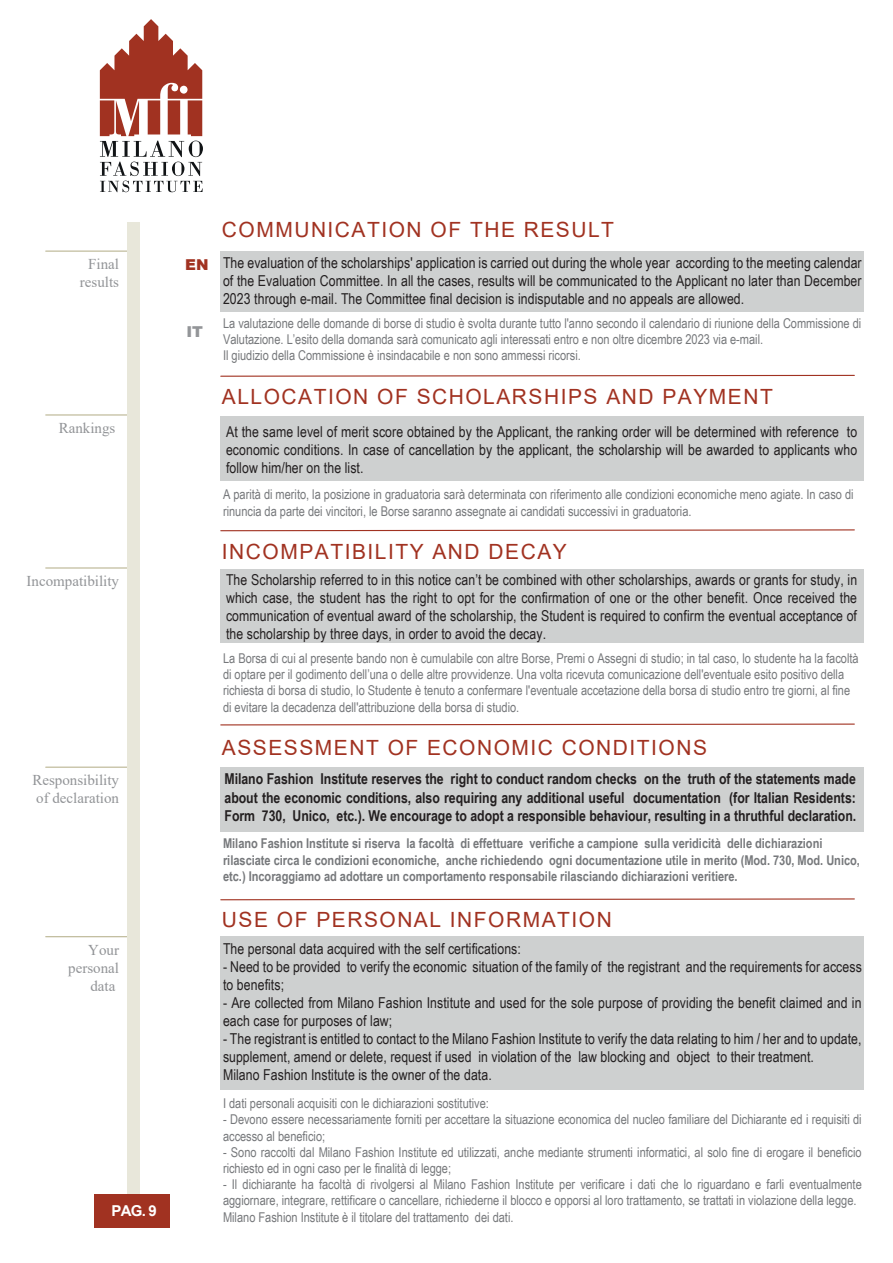
<style>
.page{position:relative;width:893px;height:1263px;background:#fff}
.page>*{position:absolute;margin:0;border:0;box-sizing:border-box;transform-origin:0 0}
.t1{font:21px "Arial";letter-spacing:.07em;color:#a13221}
.t2{font:15px/18px "Arial Narrow";letter-spacing:.005em;color:#231f20;text-align:justify}
.t3{font:700 15px/18px "Arial Narrow";letter-spacing:-.005em;color:#231f20;text-align:justify}
.t4{font:15px/18px "Times New Roman";color:#929497;text-align:center}
.t5{font:700 15px "Arial";color:#fff}
.t6{font:900 15px "Arial";color:#a13221}
.t7{font:900 15px "Arial";color:#939598}
.t8{font:13.5px/16.2px "Arial Narrow";color:#76787b}
.t9{font:700 13.5px/16.2px "Arial Narrow";color:#76787b}
</style>
<div class="page">
<svg style="left:100px;top:19px;width:103px;height:173px"></svg>
<div style="left:221px;top:251px;width:643px;height:61px;background:#ced0d0"></div>
<svg style="left:220px;top:374px;width:635px;height:3px"></svg>
<div style="left:221px;top:416px;width:643px;height:65px;background:#ced0d0"></div>
<svg style="left:220px;top:529px;width:635px;height:3px"></svg>
<div style="left:221px;top:569px;width:643px;height:74px;background:#ced0d0"></div>
<svg style="left:220px;top:723px;width:635px;height:3px"></svg>
<hr style="left:46px;top:251px;width:81px;height:1px;background:#bab592">
<hr style="left:46px;top:414px;width:81px;height:1px;background:#bab592">
<hr style="left:46px;top:567px;width:81px;height:1px;background:#bab592">
<div style="left:221px;top:937px;width:643px;height:153px;background:#ced0d0"></div>
<svg style="left:220px;top:898px;width:635px;height:3px"></svg>
<div style="left:221px;top:767px;width:643px;height:64px;background:#ced0d0"></div>
<hr style="left:46px;top:767px;width:81px;height:1px;background:#bab592">
<hr style="left:46px;top:936px;width:81px;height:1px;background:#bab592">
<div style="left:127px;top:222px;width:13px;height:972px;background:#e8e7da"></div>
<div style="left:95px;top:1194px;width:75px;height:34px;background:#a13221"></div>
<p class="t4" style="left:80px;top:254px;width:41px">Final results</p>
<p class="t4" style="left:59px;top:418px;width:58px">Rankings</p>
<p class="t4" style="left:27px;top:571px;width:94px">Incompatibility</p>
<p class="t4" style="left:32px;top:770px;width:88px;text-align:left">Responsibility of declaration</p>
<p class="t4" style="left:68px;top:940px;width:52px;text-align:right">Your personal data</p>
<p class="t5" style="left:111px;top:1200px;width:47px">PAG. 9</p>
<p class="t6" style="left:185px;top:254px;width:25px">EN</p>
<p class="t7" style="left:186px;top:321px;width:18px">IT</p>
<h1 class="t1" style="left:222px;top:215px;width:394px">COMMUNICATION OF THE RESULT</h1>
<p class="t2" style="left:223px;top:254px;width:640px">The evaluation of the scholarships' application is carried out during the whole year according to the meeting calendar of the Evaluation Committee. In all the cases, results will be communicated to the Applicant no later than December 2023 through e-mail. The Committee final decision is indisputable and no appeals are allowed.</p>
<p class="t8" style="left:223px;top:315px;width:640px">La valutazione delle domande di borse di studio è svolta durante tutto l'anno secondo il calendario di riunione della Commissione di<br>Valutazione. L’esito della domanda sarà comunicato agli interessati entro e non oltre dicembre 2023 via e-mail.<br>Il giudizio della Commissione è insindacabile e non sono ammessi ricorsi.</p>
<h1 class="t1" style="left:222px;top:382px;width:552px">ALLOCATION OF SCHOLARSHIPS AND PAYMENT</h1>
<p class="t2" style="left:226px;top:422px;width:633px">At the same level of merit score obtained by the Applicant, the ranking order will be determined with reference to economic conditions. In case of cancellation by the applicant, the scholarship will be awarded to applicants who follow him/her on the list.</p>
<p class="t8" style="left:223px;top:486px;width:632px">A parità di merito, la posizione in graduatoria sarà determinata con riferimento alle condizioni economiche meno agiate. In caso di rinuncia da parte dei vincitori, le Borse saranno assegnate ai candidati successivi in graduatoria.</p>
<h1 class="t1" style="left:222px;top:537px;width:346px">INCOMPATIBILITY AND DECAY</h1>
<p class="t2" style="left:226px;top:570px;width:633px">The Scholarship referred to in this notice can’t be combined with other scholarships, awards or grants for study, in which case, the student has the right to opt for the confirmation of one or the other benefit. Once received the communication of eventual award of the scholarship, the Student is required to confirm the eventual acceptance of the scholarship by three days, in order to avoid the decay.</p>
<p class="t8" style="left:223px;top:650px;width:637px">La Borsa di cui al presente bando non è cumulabile con altre Borse, Premi o Assegni di studio; in tal caso, lo studente ha la facoltà di optare per il godimento dell’una o delle altre provvidenze. Una volta ricevuta comunicazione dell'eventuale esito positivo della richiesta di borsa di studio, lo Studente è tenuto a confermare l'eventuale accetazione della borsa di studio entro tre giorni, al fine di evitare la decadenza dell'attribuzione della borsa di studio.</p>
<h1 class="t1" style="left:222px;top:733px;width:487px">ASSESSMENT OF ECONOMIC CONDITIONS</h1>
<p class="t3" style="left:225px;top:769px;width:633px">Milano Fashion Institute reserves the right to conduct random checks on the truth of the statements made about the economic conditions, also requiring any additional useful documentation (for Italian Residents:<br>Form 730, Unico, etc.). We encourage to adopt a responsible behaviour, resulting in a thruthful declaration.</p>
<p class="t9" style="left:223px;top:835px;width:638px">Milano Fashion Institute si riserva la facoltà di effettuare verifiche a campione sulla veridicità delle dichiarazioni rilasciate circa le condizioni economiche, anche richiedendo ogni documentazione utile in merito (Mod. 730, Mod. Unico, etc.) Incoraggiamo ad adottare un comportamento responsabile rilasciando dichiarazioni veritiere.</p>
<h1 class="t1" style="left:222px;top:905px;width:391px">USE OF PERSONAL INFORMATION</h1>
<p class="t2" style="left:223px;top:939px;width:299px">The personal data acquired with the self certifications:</p>
<p class="t2" style="left:223px;top:957px;width:640px">- Need to be provided to verify the economic situation of the family of the registrant and the requirements for access to benefits;</p>
<p class="t2" style="left:223px;top:993px;width:640px">- Are collected from Milano Fashion Institute and used for the sole purpose of providing the benefit claimed and in each case for purposes of law;</p>
<p class="t2" style="left:223px;top:1029px;width:640px;text-align:left">- The registrant is entitled to contact to the Milano Fashion Institute to verify the data relating to him / her and to update, supplement, amend or delete, request if used in violation of the law blocking and object to their treatment.<br>Milano Fashion Institute is the owner of the data.</p>
<p class="t8" style="left:223px;top:1095px;width:267px">I dati personali acquisiti con le dichiarazioni sostitutive:</p>
<p class="t8" style="left:223px;top:1111px;width:640px">- Devono essere necessariamente forniti per accettare la situazione economica del nucleo familiare del Dichiarante ed i requisiti di accesso al beneficio;</p>
<p class="t8" style="left:223px;top:1143px;width:640px">- Sono raccolti dal Milano Fashion Institute ed utilizzati, anche mediante strumenti informatici, al solo fine di erogare il beneficio richiesto ed in ogni caso per le finalità di legge;</p>
<p class="t8" style="left:223px;top:1176px;width:640px">- Il dichiarante ha facoltà di rivolgersi al Milano Fashion Institute per verificare i dati che lo riguardano e farli eventualmente aggiornare, integrare, rettificare o cancellare, richiederne il blocco e opporsi al loro trattamento, se trattati in violazione della legge.<br>Milano Fashion Institute è il titolare del trattamento dei dati.</p>
</div>
